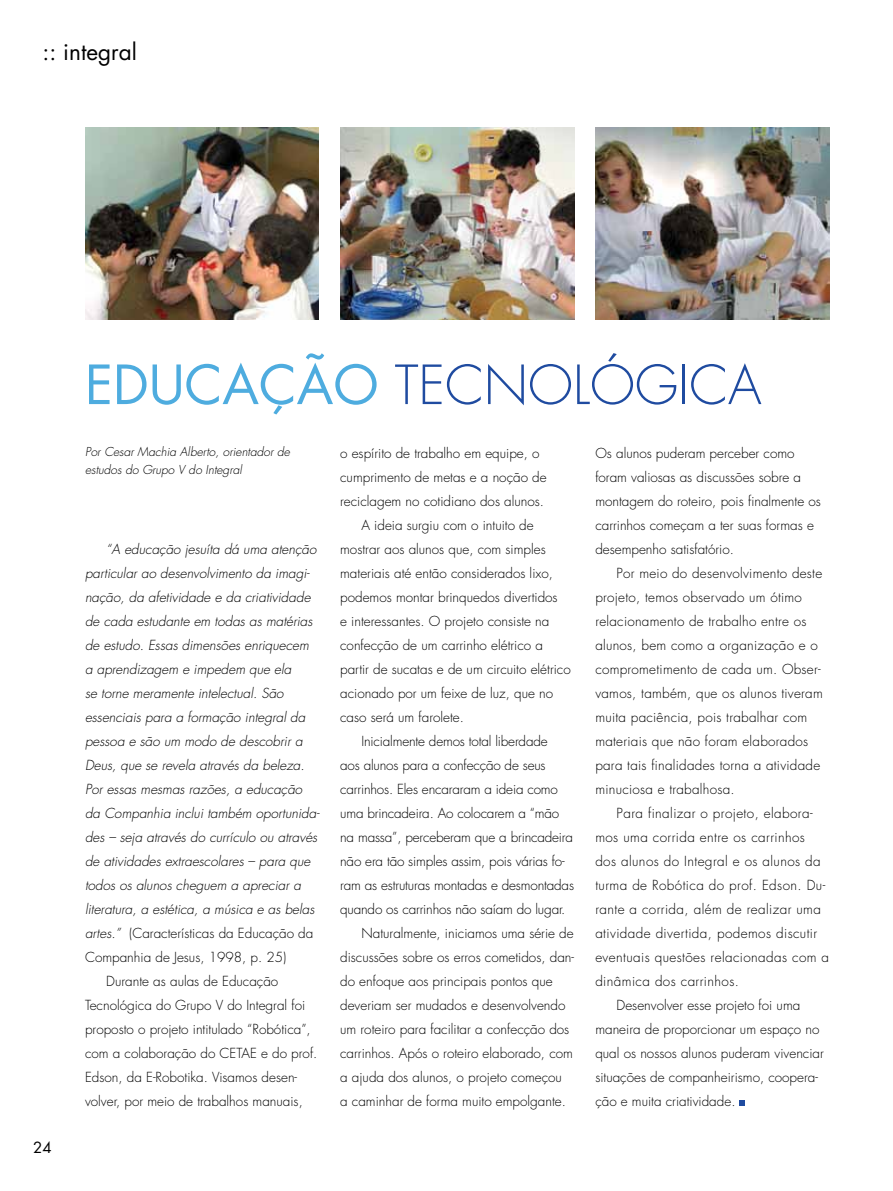
<style>
.page{position:relative;width:893px;height:1191px;background:#fff}
.page>*{position:absolute;margin:0;border:0;box-sizing:border-box;transform-origin:0 0}
.t1{font:300 52.5px "Futura";color:#1f4ba0}
.t2{font:22.5px "Futura";color:#000}
.t3{font:15px "Futura";color:#000}
.t4{font:300 13.5px/24px "Futura";color:#000}
.t5{font:italic 300 13.5px "Futura";color:#000}
.t6{font:300 13.5px/24px "Futura";letter-spacing:.02em;color:#000}
.t7{font:300 13.5px "Futura";letter-spacing:.03em;color:#000}
.t8{font:italic 300 12px/18px "Futura";color:#000}
.s1{font-weight:400;color:#4eacdf}
.s2{font-style:italic}
</style>
<div class="page">
<img style="left:85px;top:128px;width:234px;height:191px">
<img style="left:595px;top:128px;width:234px;height:191px">
<img style="left:340px;top:128px;width:234px;height:191px">
<svg style="left:740px;top:1100px;width:5px;height:6px"></svg>
<h2 class="t2" style="left:43px;top:37px;width:96px">:: integral</h2>
<h1 class="t1" style="left:85px;top:353px;width:678px"><span class="s1">Educação</span> tecnológica</h1>
<p class="t3" style="left:33px;top:1137px;width:20px">24</p>
<p class="t8" style="left:85px;top:443px;width:207px">Por Cesar Machia Alberto, orientador de estudos do Grupo V do Integral</p>
<p class="t5" style="left:106px;top:540px;width:212px">“A educação jesuíta dá uma atenção</p>
<p class="t5" style="left:85px;top:564px;width:226px">particular ao desenvolvimento da imagi-</p>
<p class="t5" style="left:85px;top:588px;width:227px">nação, da afetividade e da criatividade</p>
<p class="t5" style="left:85px;top:612px;width:229px">de cada estudante em todas as matérias</p>
<p class="t5" style="left:85px;top:636px;width:225px">de estudo. Essas dimensões enriquecem</p>
<p class="t5" style="left:85px;top:660px;width:208px">a aprendizagem e impedem que ela</p>
<p class="t5" style="left:85px;top:684px;width:200px">se torne meramente intelectual. São</p>
<p class="t5" style="left:85px;top:708px;width:222px">essenciais para a formação integral da</p>
<p class="t5" style="left:85px;top:732px;width:219px">pessoa e são um modo de descobrir a</p>
<p class="t5" style="left:85px;top:756px;width:221px">Deus, que se revela através da beleza.</p>
<p class="t5" style="left:85px;top:780px;width:219px">Por essas mesmas razões, a educação</p>
<p class="t5" style="left:85px;top:804px;width:236px">da Companhia inclui também oportunida-</p>
<p class="t5" style="left:85px;top:828px;width:234px">des – seja através do currículo ou através</p>
<p class="t5" style="left:85px;top:852px;width:227px">de atividades extraescolares – para que</p>
<p class="t5" style="left:85px;top:876px;width:217px">todos os alunos cheguem a apreciar a</p>
<p class="t5" style="left:85px;top:900px;width:231px">literatura, a estética, a música e as belas</p>
<p class="t4" style="left:85px;top:921px;width:230px"><span class="s2">artes.”</span> (Características da Educação da</p>
<p class="t4" style="left:85px;top:945px;width:203px">Companhia de Jesus, 1998, p. 25)</p>
<p class="t4" style="left:106px;top:969px;width:174px">Durante as aulas de Educação</p>
<p class="t4" style="left:85px;top:993px;width:222px">Tecnológica do Grupo V do I ntegral foi</p>
<p class="t4" style="left:85px;top:1017px;width:227px">proposto o projeto intitulado “Robótica”,</p>
<p class="t4" style="left:85px;top:1041px;width:234px">com a colaboração do CETAE e do prof.</p>
<p class="t4" style="left:85px;top:1065px;width:214px">Edson, da E-Robotika. Visamos desen-</p>
<p class="t4" style="left:85px;top:1089px;width:219px">volver, por meio de trabalhos manuais,</p>
<p class="t4" style="left:340px;top:441px;width:201px">o espírito de trabalho em equipe, o</p>
<p class="t4" style="left:340px;top:465px;width:208px">cumprimento de metas e a noção de</p>
<p class="t4" style="left:340px;top:489px;width:205px">reciclagem no cotidiano dos alunos.</p>
<p class="t4" style="left:361px;top:513px;width:174px">A ideia surgiu com o intuito de</p>
<p class="t4" style="left:340px;top:537px;width:207px">mostrar aos alunos que, com simples</p>
<p class="t4" style="left:340px;top:561px;width:214px">materiais até então considerados lixo,</p>
<p class="t4" style="left:340px;top:585px;width:219px">podemos montar brinquedos divertidos</p>
<p class="t4" style="left:340px;top:609px;width:211px">e interessantes. O projeto consiste na</p>
<p class="t4" style="left:340px;top:633px;width:204px">confecção de um carrinho elétrico a</p>
<p class="t4" style="left:340px;top:657px;width:232px">partir de sucatas e de um circuito elétrico</p>
<p class="t4" style="left:340px;top:681px;width:214px">acionado por um feixe de luz, que no</p>
<p class="t4" style="left:340px;top:705px;width:125px">caso será um farolete.</p>
<p class="t4" style="left:361px;top:729px;width:188px">I nicialmente demos total liberdade</p>
<p class="t4" style="left:340px;top:753px;width:207px">aos alunos para a confecção de seus</p>
<p class="t4" style="left:340px;top:777px;width:219px">carrinhos. Eles encararam a ideia como</p>
<p class="t4" style="left:340px;top:801px;width:221px">uma brincadeira. Ao colocarem a “mão</p>
<p class="t4" style="left:340px;top:825px;width:234px">na massa”, perceberam que a brincadeira</p>
<p class="t4" style="left:340px;top:849px;width:226px">não era tão simples assim, pois várias fo-</p>
<p class="t4" style="left:340px;top:873px;width:235px">ram as estruturas montadas e desmontadas</p>
<p class="t4" style="left:340px;top:897px;width:227px">quando os carrinhos não saíam do lugar.</p>
<p class="t4" style="left:361px;top:921px;width:214px">Naturalmente, iniciamos uma série de</p>
<p class="t4" style="left:340px;top:945px;width:235px">discussões sobre os erros cometidos, dan-</p>
<p class="t4" style="left:340px;top:969px;width:214px">do enfoque aos principais pontos que</p>
<p class="t4" style="left:340px;top:993px;width:227px">deveriam ser mudados e desenvolvendo</p>
<p class="t4" style="left:340px;top:1017px;width:231px">um roteiro para facilitar a confecção dos</p>
<p class="t4" style="left:340px;top:1041px;width:234px">carrinhos. Após o roteiro elaborado, com</p>
<p class="t4" style="left:340px;top:1065px;width:223px">a ajuda dos alunos, o projeto começou</p>
<p class="t4" style="left:340px;top:1089px;width:227px">a caminhar de forma muito empolgante.</p>
<p class="t4" style="left:595px;top:441px;width:227px">Os alunos puderam perceber como foram valiosas as discussões sobre a montagem do roteiro, pois finalmente os carrinhos começam a ter suas formas e desempenho satisfatório.</p>
<p class="t6" style="left:595px;top:561px;width:229px;text-indent:21px">Por meio do desenvolvimento deste projeto, temos observado um ótimo relacionamento de trabalho entre os alunos, bem como a organização e o comprometimento de cada um. Obser&shy;vamos, também, que os alunos tiveram muita paciência, pois trabalhar com materiais que não foram elaborados para tais finalidades torna a atividade minuciosa e trabalhosa.</p>
<p class="t7" style="left:617px;top:805px;width:198px">Para finalizar o projeto, elabora-</p>
<p class="t7" style="left:595px;top:829px;width:211px">mos uma corrida entre os carrinhos</p>
<p class="t7" style="left:595px;top:853px;width:227px">dos alunos do I ntegral e os alunos da</p>
<p class="t4" style="left:595px;top:873px;width:231px">turma de Robótica do prof. Edson. Du-</p>
<p class="t7" style="left:595px;top:901px;width:227px">rante a corrida, além de realizar uma</p>
<p class="t7" style="left:595px;top:925px;width:223px">atividade divertida, podemos discutir</p>
<p class="t7" style="left:595px;top:949px;width:235px">eventuais questões relacionadas com a</p>
<p class="t4" style="left:595px;top:969px;width:145px">dinâmica dos carrinhos.</p>
<p class="t4" style="left:617px;top:993px;width:185px">Desenvolver esse projeto foi uma</p>
<p class="t4" style="left:595px;top:1017px;width:226px">maneira de proporcionar um espaço no</p>
<p class="t4" style="left:595px;top:1041px;width:230px">qual os nossos alunos puderam vivenciar</p>
<p class="t4" style="left:595px;top:1065px;width:224px">situações de companheirismo, coopera-</p>
<p class="t4" style="left:595px;top:1089px;width:142px">ção e muita criatividade.</p>
</div>
